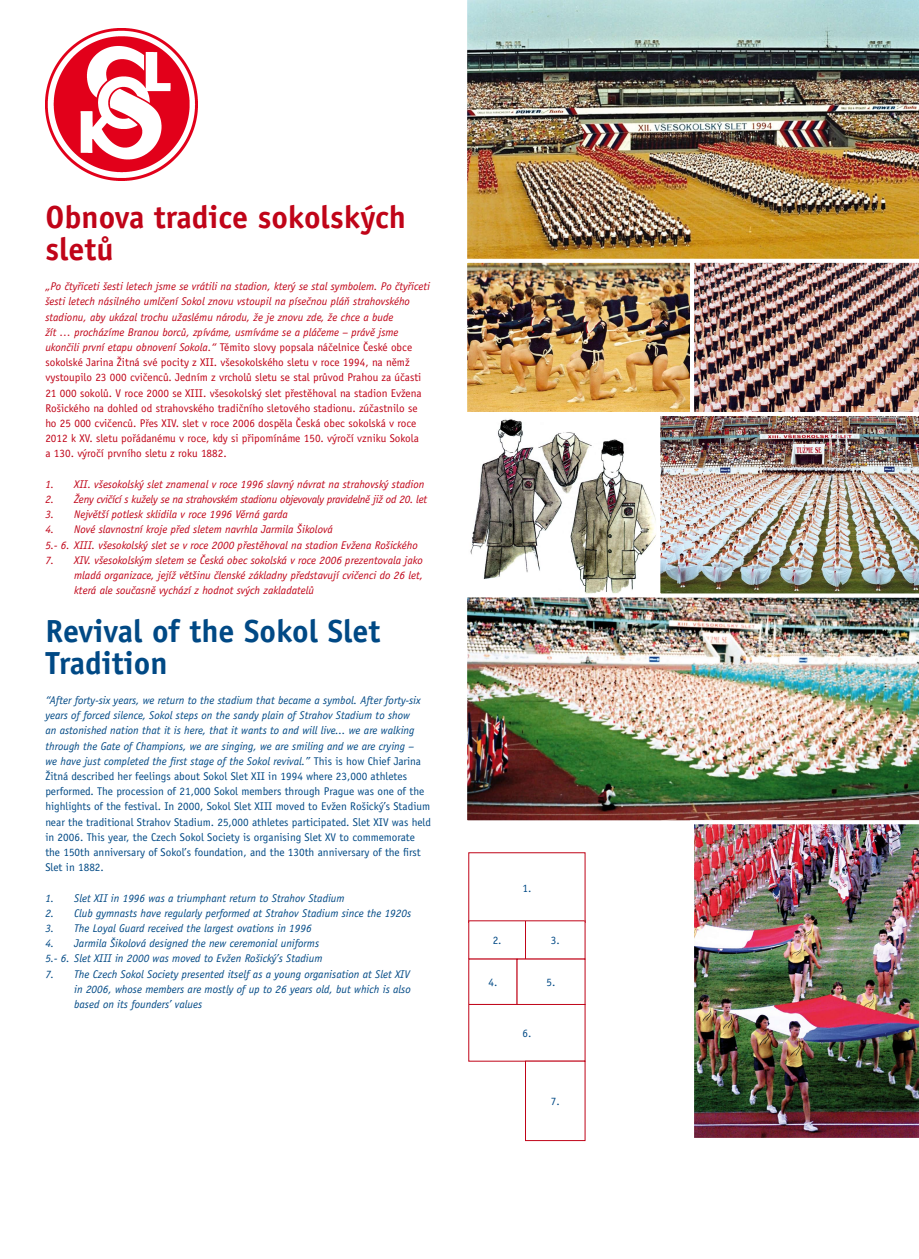
<style>
.page{position:relative;width:919px;height:1259px;background:#fff}
.page>*{position:absolute;margin:0;border:0;box-sizing:border-box;transform-origin:0 0}
.t1{font:700 32px/32px "Officina Sans CE";color:#004985}
.t2{font:700 32px/32px "Officina Sans CE";color:#c00418}
.t3{font:11.2px/15.2px "Officina Sans CE";color:#004985}
.t4{font:11.2px/15.2px "Officina Sans CE";color:#c00418}
.t5{font:italic 11.2px/15.2px "Officina Sans CE";color:#c00418}
.t6{font:italic 11.2px/15.2px "Officina Sans CE";color:#004985}
.t7{font:italic 11.2px "Officina Sans CE";letter-spacing:-.02em;color:#c00418}
.s1{font-style:italic}
</style>
<div class="page">
<img style="left:45px;top:28px;width:153px;height:153px">
<img style="left:468px;top:264px;width:221px;height:328px">
<img style="left:467px;top:0;width:451px;height:259px">
<div style="left:463px;top:259px;width:231px;height:157px;border:4px solid #fff"></div>
<img style="left:690px;top:259px;width:228px;height:153px">
<img style="left:467px;top:593px;width:451px;height:228px">
<div style="left:468px;top:1004px;width:117px;height:57px;border:1px solid #c00418"></div>
<img style="left:656px;top:412px;width:262px;height:185px">
<img style="left:690px;top:820px;width:228px;height:318px">
<h1 class="t2" style="left:45px;top:201px;width:362px">Obnova tradice sokolských sletů</h1>
<p class="t4" style="left:45px;top:279px;width:386px"><span class="s1">„Po čtyřiceti šesti letech jsme se vrátili na stadion, který se stal symbolem. Po čtyřiceti šesti letech násilného umlčení Sokol znovu vstoupil na písečnou pláň strahovského stadionu, aby ukázal trochu užaslému národu, že je znovu zde, že chce a bude<br>žít … procházíme Branou borců, zpíváme, usmíváme se a pláčeme – právě jsme ukončili první etapu obnovení Sokola.“</span> Těmito slovy popsala náčelnice České obce sokolské Jarina Žitná své pocity z XII. všesokolského sletu v roce 1994, na němž vystoupilo 23 000 cvičenců. Jedním z vrcholů sletu se stal průvod Prahou za účasti 21 000 sokolů. V roce 2000 se XIII. všesokolský slet přestěhoval na stadion Evžena Rošického na dohled od strahovského tradičního sletového stadionu. zúčastnilo se ho 25 000 cvičenců. Přes XIV. slet v roce 2006 dospěla Česká obec sokolská v roce 2012 k XV. sletu pořádanému v roce, kdy si připomínáme 150. výročí vzniku Sokola<br>a 130. výročí prvního sletu z roku 1882.</p>
<p class="t5" style="left:45px;top:476px;width:380px">1. XII. všesokolský slet znamenal v roce 1996 slavný návrat na strahovský stadion</p>
<p class="t7" style="left:45px;top:493px;width:383px">2. Ženy cvičící s kužely se na strahovském stadionu objevovaly pravidelně již od 20. let</p>
<p class="t5" style="left:45px;top:507px;width:244px">3. Největší potlesk sklidila v roce 1996 Věrná garda</p>
<p class="t5" style="left:45px;top:522px;width:374px">4. Nové slavnostní kroje před sletem navrhla Jarmila Šikolová<br>5.- 6. XIII. všesokolský slet se v roce 2000 přestěhoval na stadion Evžena Rošického</p>
<p class="t5" style="left:74px;top:552px;width:350px;text-align:justify;text-indent:-29px">7. XIV. všesokolským sletem se Česká obec sokolská v roce 2006 prezentovala jako mladá organizace, jejíž většinu členské základny představují cvičenci do 26 let, která ale současně vychází z hodnot svých zakladatelů</p>
<h1 class="t1" style="left:45px;top:615px;width:336px">Revival of the Sokol Slet<br>Tradition</h1>
<p class="t3" style="left:45px;top:692px;width:387px"><span class="s1">“After forty-six years, we return to the stadium that became a symbol. After forty-six years of forced silence, Sokol steps on the sandy plain of Strahov Stadium to show<br>an astonished nation that it is here, that it wants to and will live... we are walking through the Gate of Champions, we are singing, we are smiling and we are crying –<br>we have just completed the first stage of the Sokol revival.”</span> This is how Chief Jarina Žitná described her feelings about Sokol Slet XII in 1994 where 23,000 athletes performed. The procession of 21,000 Sokol members through Prague was one of the highlights of the festival. In 2000, Sokol Slet XIII moved to Evžen Rošický’s Stadium near the traditional Strahov Stadium. 25,000 athletes participated. Slet XIV was held in 2006. This year, the Czech Sokol Society is organising Slet XV to commemorate the 150th anniversary of Sokol’s foundation, and the 130th anniversary of the first Slet in 1882.</p>
<p class="t6" style="left:45px;top:890px;width:301px">1. Slet XII in 1996 was a triumphant return to Strahov Stadium</p>
<p class="t6" style="left:45px;top:905px;width:367px">2. Club gymnasts have regularly performed at Strahov Stadium since the 1920s</p>
<p class="t6" style="left:45px;top:920px;width:268px">3. The Loyal Guard received the largest ovations in 1996</p>
<p class="t6" style="left:45px;top:936px;width:278px">4. Jarmila Šikolová designed the new ceremonial uniforms<br>5.- 6. Slet XIII in 2000 was moved to Evžen Rošický’s Stadium</p>
<p class="t6" style="left:74px;top:966px;width:338px;text-align:justify;text-indent:-29px">7. The Czech Sokol Society presented itself as a young organisation at Slet XIV in 2006, whose members are mostly of up to 26 years old, but which is also based on its founders’ values</p>
<p class="t3" style="left:522px;top:880px;width:10px">1.</p>
<p class="t3" style="left:492px;top:933px;width:10px">2.</p>
<p class="t3" style="left:550px;top:933px;width:10px">3.</p>
<p class="t3" style="left:488px;top:974px;width:10px">4.</p>
<p class="t3" style="left:546px;top:974px;width:10px">5.</p>
<p class="t3" style="left:522px;top:1025px;width:10px">6.</p>
<p class="t3" style="left:550px;top:1093px;width:10px">7.</p>
</div>
